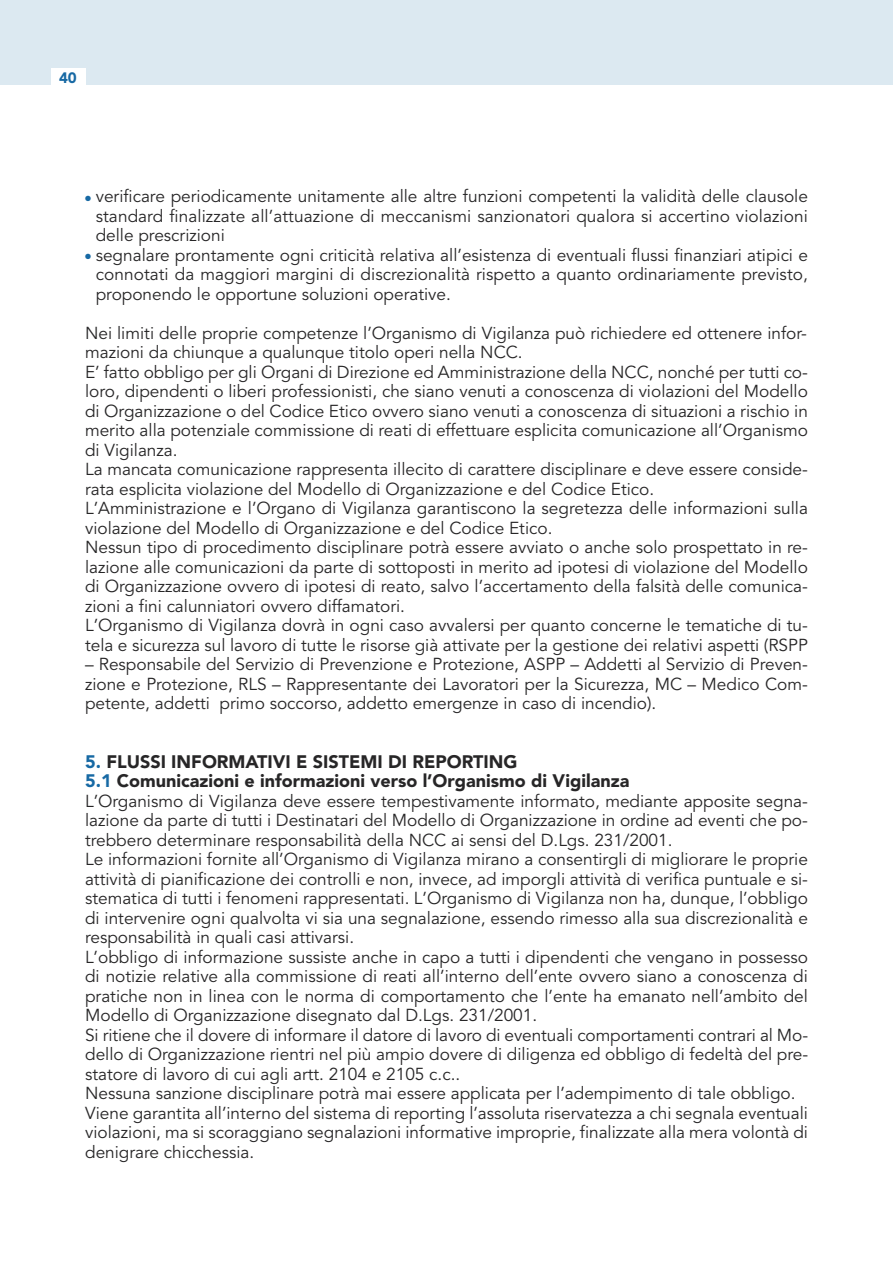
<style>
.page{position:relative;width:893px;height:1263px;background:#fff}
.page>*{position:absolute;margin:0;border:0;box-sizing:border-box;transform-origin:0 0}
.t1{font:900 18px/19.5px "Avenir";color:#272627}
.t2{font:17.25px/19.5px "Avenir";color:#272627;text-align:justify}
.t3{font:900 15px "Avenir";color:#1769a4}
.s1{color:#1769a4}
</style>
<div class="page">
<div style="left:0;top:0;width:893px;height:85px;background:#dce9f1"></div>
<div style="left:51px;top:68px;width:34px;height:26px;background:#fff"></div>
<p class="t3" style="left:59px;top:72px;width:19px">40</p>
<p class="t2" style="left:96px;top:188px;width:714px;text-indent:-11px"><span class="s1">●</span> verificare periodicamente unitamente alle altre funzioni competenti la validità delle clausole standard finalizzate all’attuazione di meccanismi sanzionatori qualora si accertino violazioni delle prescrizioni</p>
<p class="t2" style="left:96px;top:246px;width:714px;text-indent:-11px"><span class="s1">●</span> segnalare prontamente ogni criticità relativa all’esistenza di eventuali flussi finanziari atipici e connotati da maggiori margini di discrezionalità rispetto a quanto ordinariamente previsto, proponendo le opportune soluzioni operative.</p>
<p class="t2" style="left:85px;top:324px;width:724px;text-align:left">Nei limiti delle proprie competenze l’Organismo di Vigilanza può richiedere ed ottenere infor&shy;mazioni da chiunque a qualunque titolo operi nella NCC.<br>E’ fatto obbligo per gli Organi di Direzione ed Amministrazione della NCC, nonché per tutti co&shy;loro, dipendenti o liberi professionisti, che siano venuti a conoscenza di violazioni del Modello di Organizzazione o del Codice Etico ovvero siano venuti a conoscenza di situazioni a rischio in merito alla potenziale commissione di reati di effettuare esplicita comunicazione all’Organismo di Vigilanza.<br>La mancata comunicazione rappresenta illecito di carattere disciplinare e deve essere conside&shy;rata esplicita violazione del Modello di Organizzazione e del Codice Etico.<br>L’Amministrazione e l’Organo di Vigilanza garantiscono la segretezza delle informazioni sulla violazione del Modello di Organizzazione e del Codice Etico.<br>Nessun tipo di procedimento disciplinare potrà essere avviato o anche solo prospettato in re&shy;lazione alle comunicazioni da parte di sottoposti in merito ad ipotesi di violazione del Modello di Organizzazione ovvero di ipotesi di reato, salvo l’accertamento della falsità delle comunica&shy;zioni a fini calunniatori ovvero diffamatori.<br>L’Organismo di Vigilanza dovrà in ogni caso avvalersi per quanto concerne le tematiche di tu&shy;tela e sicurezza sul lavoro di tutte le risorse già attivate per la gestione dei relativi aspetti (RSPP</p>
<p class="t2" style="left:85px;top:656px;width:724px">– Responsabile del Servizio di Prevenzione e Protezione, ASPP – Addetti al Servizio di Preven&shy;zione e Protezione, RLS – Rappresentante dei Lavoratori per la Sicurezza, MC – Medico Com&shy;petente, addetti primo soccorso, addetto emergenze in caso di incendio).</p>
<p class="t1" style="left:85px;top:753px;width:546px"><span class="s1">5.</span> FLUSSI INFORMATIVI E SISTEMI DI REPORTING<br><span class="s1">5.1</span> Comunicazioni e informazioni verso l’Organismo di Vigilanza</p>
<p class="t2" style="left:85px;top:792px;width:725px;text-align:left">L’Organismo di Vigilanza deve essere tempestivamente informato, mediante apposite segna&shy;lazione da parte di tutti i Destinatari del Modello di Organizzazione in ordine ad eventi che po&shy;trebbero determinare responsabilità della NCC ai sensi del D.Lgs. 231/2001.<br>Le informazioni fornite all’Organismo di Vigilanza mirano a consentirgli di migliorare le proprie attività di pianificazione dei controlli e non, invece, ad imporgli attività di verifica puntuale e si&shy;stematica di tutti i fenomeni rappresentati. L’Organismo di Vigilanza non ha, dunque, l’obbligo di intervenire ogni qualvolta vi sia una segnalazione, essendo rimesso alla sua discrezionalità e responsabilità in quali casi attivarsi.<br>L’obbligo di informazione sussiste anche in capo a tutti i dipendenti che vengano in possesso di notizie relative alla commissione di reati all’interno dell’ente ovvero siano a conoscenza di pratiche non in linea con le norma di comportamento che l’ente ha emanato nell’ambito del Modello di Organizzazione disegnato dal D.Lgs. 231/2001.<br>Si ritiene che il dovere di informare il datore di lavoro di eventuali comportamenti contrari al Mo&shy;dello di Organizzazione rientri nel più ampio dovere di diligenza ed obbligo di fedeltà del pre&shy;statore di lavoro di cui agli artt. 2104 e 2105 c.c..<br>Nessuna sanzione disciplinare potrà mai essere applicata per l’adempimento di tale obbligo.<br>Viene garantita all’interno del sistema di reporting l’assoluta riservatezza a chi segnala eventuali violazioni, ma si scoraggiano segnalazioni informative improprie, finalizzate alla mera volontà di denigrare chicchessia.</p>
</div>
